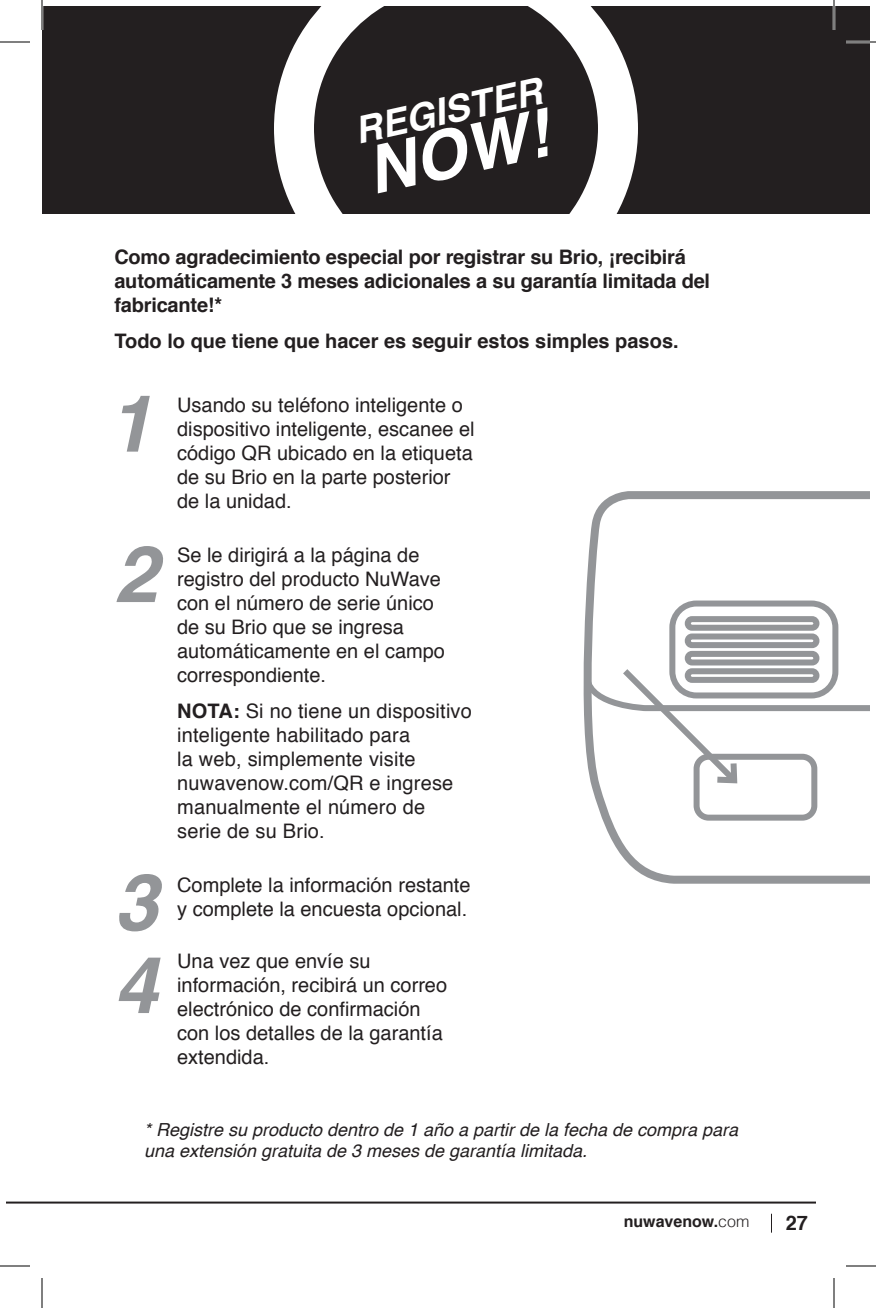
<style>
.page{position:relative;width:876px;height:1308px;background:#fff}
.page>*{position:absolute;margin:0;border:0;box-sizing:border-box;transform-origin:0 0}
.t1{font:italic 700 78.8px/150.4px "Helvetica";color:#939598}
.t2{font:italic 700 66.2px "Helvetica";color:#fff}
.t3{font:italic 700 37.2px "Helvetica";color:#fff}
.t4{font:20px/24px "Helvetica";color:#231f20}
.t5{font:700 20px/24px "Helvetica";letter-spacing:-.01em;color:#231f20}
.t6{font:italic 18px/21.6px "Helvetica";color:#231f20}
.t7{font:700 16px "Helvetica";color:#231f20}
.s1{font-weight:700}
.s2{font-weight:300}
</style>
<div class="page">
<svg style="left:771px;top:1214px;width:1px;height:19px"></svg>
<hr style="left:6px;top:1202px;width:810px;height:2px;background:#231f20">
<div style="left:42px;top:6px;width:828px;height:207px;background:#231f20"></div>
<svg style="left:274px;top:6px;width:364px;height:208px"></svg>
<svg style="left:583px;top:491px;width:287px;height:393px"></svg>
<div style="left:669px;top:601px;width:169px;height:97px;border:6px solid #939598;border-radius:24px"></div>
<div style="left:685px;top:616px;width:134px;height:15px;border:6px solid #939598;border-radius:4px"></div>
<div style="left:685px;top:634px;width:134px;height:14px;border:6px solid #939598;border-radius:4px"></div>
<div style="left:685px;top:651px;width:134px;height:15px;border:6px solid #939598;border-radius:4px"></div>
<div style="left:694px;top:754px;width:123px;height:67px;border:6px solid #939598;border-radius:12px"></div>
<svg style="left:583px;top:663px;width:287px;height:126px"></svg>
<hr style="left:846px;top:41px;width:30px;height:2px;background:#fff">
<hr style="left:833px;top:0;width:2px;height:30px;background:#fff">
<hr style="left:0;top:42px;width:30px;height:1px;background:#000">
<hr style="left:846px;top:42px;width:30px;height:1px;background:#000">
<hr style="left:0;top:1266px;width:30px;height:1px;background:#000">
<hr style="left:846px;top:1266px;width:30px;height:1px;background:#000">
<hr style="left:42px;top:0;width:1px;height:30px;background:#000">
<hr style="left:42px;top:1278px;width:1px;height:30px;background:#000">
<hr style="left:834px;top:0;width:1px;height:30px;background:#000">
<hr style="left:834px;top:1278px;width:1px;height:30px;background:#000">
<h3 class="t3" style="left:349px;top:100px;width:192px;rotate:-12deg">REGISTER</h3>
<h2 class="t2" style="left:356px;top:119px;width:185px;rotate:-13deg">NOW!</h2>
<p class="t5" style="left:114px;top:246px;width:597px">Como agradecimiento especial por registrar su Brio, ¡recibirá automáticamente 3 meses adicionales a su garantía limitada del fabricante!*</p>
<p class="t5" style="left:114px;top:330px;width:566px">Todo lo que tiene que hacer es seguir estos simples pasos.</p>
<h1 class="t1" style="left:108px;top:349px;width:51px">1<br>2</h1>
<h1 class="t1" style="left:114px;top:861px;width:45px;line-height:83px">3<br>4</h1>
<p class="t4" style="left:177px;top:394px;width:299px">Usando su teléfono inteligente o dispositivo inteligente, escanee el código QR ubicado en la etiqueta de su Brio en la parte posterior de la unidad.</p>
<p class="t4" style="left:177px;top:544px;width:269px">Se le dirigirá a la página de registro del producto NuWave con el número de serie único de su Brio que se ingresa automáticamente en el campo correspondiente.</p>
<p class="t4" style="left:177px;top:700px;width:296px"><span class="s1">NOTA:</span> Si no tiene un dispositivo inteligente habilitado para<br>la web, simplemente visite nuwavenow.com/QR e ingrese manualmente el número de serie de su Brio.</p>
<p class="t4" style="left:177px;top:874px;width:295px">Complete la información restante y complete la encuesta opcional.</p>
<p class="t4" style="left:177px;top:950px;width:272px">Una vez que envíe su información, recibirá un correo electrónico de confirmación con los detalles de la garantía extendida.</p>
<p class="t6" style="left:144px;top:1119px;width:596px">* Registre su producto dentro de 1 año a partir de la fecha de compra para una extensión gratuita de 3 meses de garantía limitada.</p>
<p class="t7" style="left:624px;top:1209px;width:127px">nuwavenow.<span class="s2">com</span></p>
<p class="t5" style="left:786px;top:1211px;width:24px">27</p>
</div>
